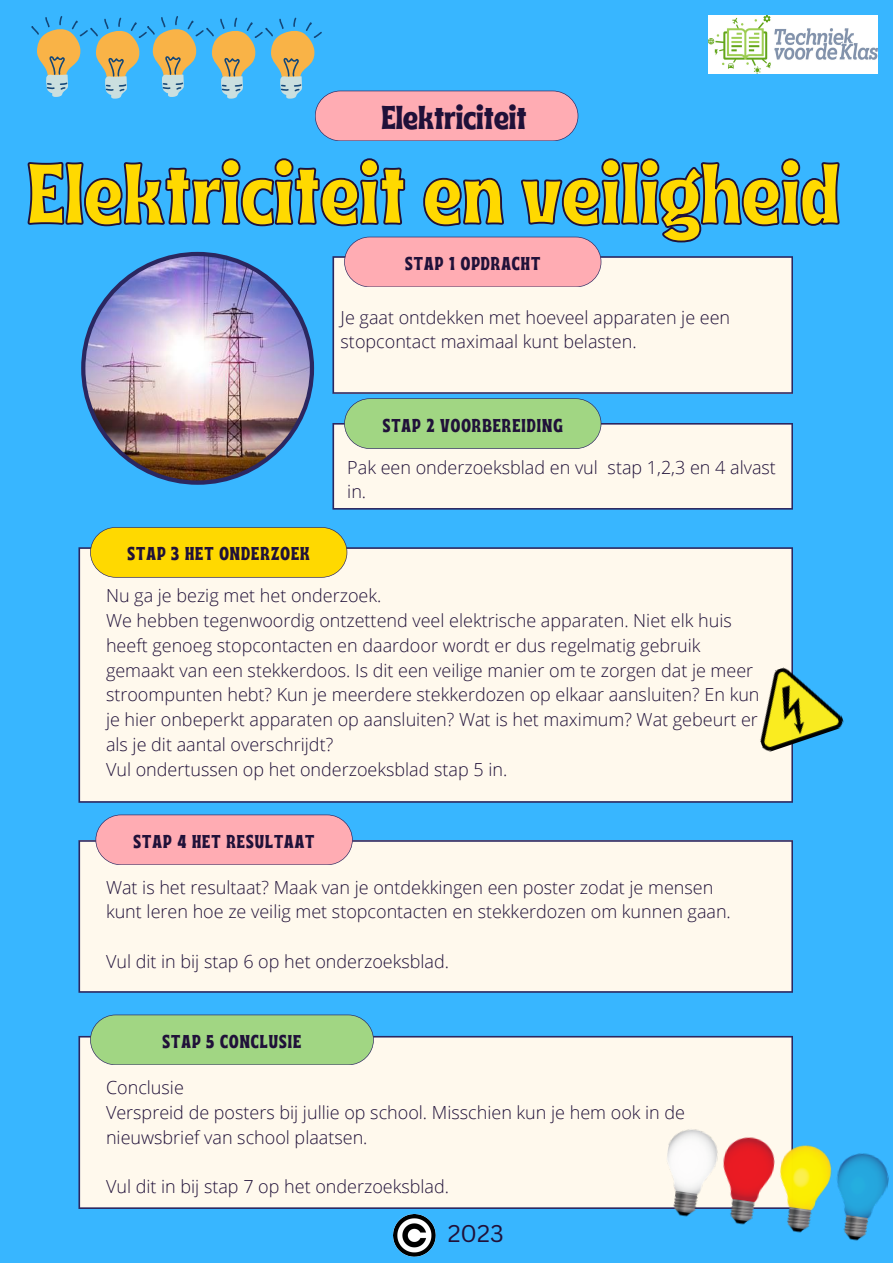
<style>
.page{position:relative;width:893px;height:1263px;background:#38b6ff}
.page>*{position:absolute;margin:0;border:0;box-sizing:border-box;transform-origin:0 0}
.t1{font:86.1px "Ayr Tropika Island Int";color:#ffd900}
.t2{font:33.08px "Ayr Tropika Island Int";color:#201139}
.t3{font:23.55px "Canva Sans";color:#201139}
.t4{font:18.6px "Ayr Tropika Island Int";letter-spacing:.055em;color:#201139}
.t5{font:300 18px/24.8px "Open Sans";color:#201139}
</style>
<div class="page">
<div style="left:332px;top:256px;width:461px;height:138px;background:#fff9ed"></div>
<div style="left:78px;top:1036px;width:715px;height:173px;background:#fff9ed"></div>
<div style="left:78px;top:840px;width:715px;height:153px;background:#fff9ed"></div>
<div style="left:78px;top:547px;width:715px;height:256px;background:#fff9ed"></div>
<svg style="left:90px;top:527px;width:257px;height:51px;background:#f4d40f"></svg>
<div style="left:344px;top:243px;width:257px;height:44px;background:#ffacb3"></div>
<svg style="left:332px;top:398px;width:461px;height:112px;background:#cce2d1"></svg>
<svg style="left:95px;top:814px;width:258px;height:51px;background:#f2aab4"></svg>
<svg style="left:90px;top:1014px;width:284px;height:51px;background:#9cd188"></svg>
<img style="left:81px;top:252px;width:233px;height:233px">
<svg style="left:27px;top:158px;width:813px;height:85px"></svg>
<img style="left:740px;top:655px;width:104px;height:98px">
<img style="left:657px;top:1115px;width:232px;height:126px">
<img style="left:709px;top:16px;width:168px;height:58px">
<img style="left:393px;top:1214px;width:43px;height:43px">
<svg style="left:31px;top:16px;width:547px;height:125px"></svg>
<h4 class="t2" style="left:381px;top:86px;width:147px">Elektriciteit</h4>
<h1 class="t1" style="left:27px;top:112px;width:814px">Elektriciteit en veiligheid</h1>
<p class="t4" style="left:405px;top:246px;width:137px">STAP 1 OPDRACHT</p>
<p class="t5" style="left:341px;top:304px;width:391px">Je gaat ontdekken met hoeveel apparaten je een stopcontact maximaal kunt belasten.</p>
<p class="t4" style="left:383px;top:407px;width:182px">STAP 2 VOORBEREIDING</p>
<p class="t4" style="left:128px;top:536px;width:184px">STAP 3 HET ONDERZOEK</p>
<h4 class="t5" style="left:347px;top:454px;width:430px">Pak een onderzoeksblad en vul stap 1,2,3 en 4 alvast in.</h4>
<p class="t5" style="left:106px;top:583px;width:277px">Nu ga je bezig met het onderzoek.</p>
<h4 class="t5" style="left:106px;top:608px;width:655px">We hebben tegenwoordig ontzettend veel elektrische apparaten. Niet elk huis heeft genoeg stopcontacten en daardoor wordt er dus regelmatig gebruik gemaakt van een stekkerdoos. Is dit een veilige manier om te zorgen dat je meer stroompunten hebt? Kun je meerdere stekkerdozen op elkaar aansluiten? En kun je hier onbeperkt apparaten op aansluiten? Wat is het maximum? Wat gebeurt er als je dit aantal overschrijdt?</h4>
<p class="t5" style="left:106px;top:756px;width:403px">Vul ondertussen op het onderzoeksblad stap 5 in.</p>
<p class="t4" style="left:134px;top:824px;width:182px">STAP 4 HET RESULTAAT</p>
<p class="t5" style="left:106px;top:874px;width:626px">Wat is het resultaat? Maak van je ontdekkingen een poster zodat je mensen kunt leren hoe ze veilig met stopcontacten en stekkerdozen om kunnen gaan.</p>
<h4 class="t5" style="left:106px;top:948px;width:344px">Vul dit in bij stap 6 op het onderzoeksblad.</h4>
<p class="t4" style="left:163px;top:1024px;width:140px">STAP 5 CONCLUSIE</p>
<p class="t5" style="left:106px;top:1074px;width:79px">Conclusie</p>
<p class="t5" style="left:106px;top:1099px;width:580px">Verspreid de posters bij jullie op school. Misschien kun je hem ook in de nieuwsbrief van school plaatsen.</p>
<p class="t5" style="left:106px;top:1173px;width:344px">Vul dit in bij stap 7 op het onderzoeksblad.</p>
<p class="t3" style="left:448px;top:1217px;width:57px">2023</p>
</div>
